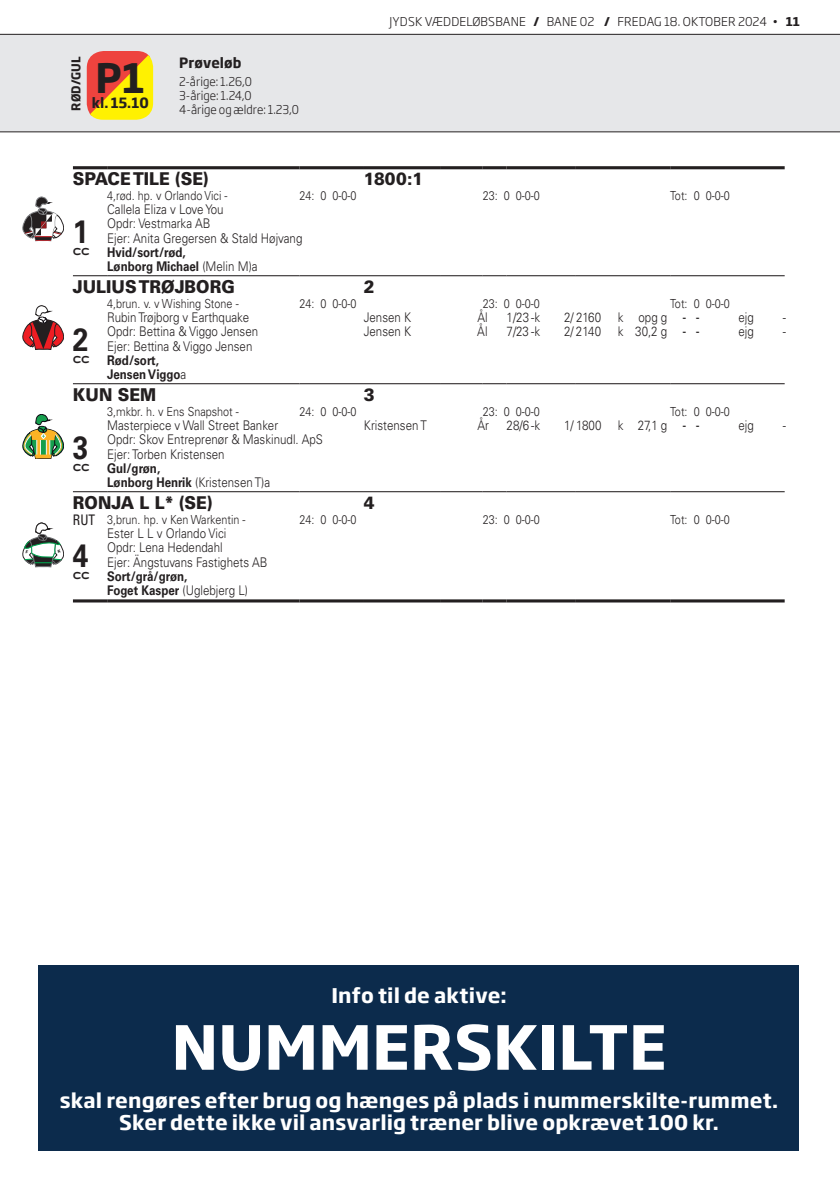
<style>
.page{position:relative;width:840px;height:1191px;background:#fff}
.page>*{position:absolute;margin:0;border:0;box-sizing:border-box;transform-origin:0 0}
.Tips_brødtekst{font:700 60px "Soho Gothic Pro";color:#fff}
.t1{font:700 40px "Soho Gothic Pro";color:#231f20;scale:.95 1}
.t2{font:700 32.2px "Univers LT Std";color:#231f20;scale:.87 1}
.Tips_brødtekst-2{font:700 20px "Soho Gothic Pro";letter-spacing:.01em;color:#fff}
.t3{font:900 17.6px "Univers LT Std";color:#231f20;scale:.91 1}
.t4{font:300 17.6px/19.8px "Univers LT Std";color:#231f20;scale:.91 1}
.t5{font:condensed 14.6px "Univers LT Std";color:#231f20;scale:.91 1}
.Prop_-_overskrift{font:700 14px "Soho Gothic Pro";color:#231f20;scale:.95 1}
.Brød{font:700 14px "Soho Gothic Pro";color:#231f20;scale:.95 1}
.t6{font:300 13.4px/14.2px "Univers LT Std";color:#231f20;scale:.87 1}
.t7{font:700 13.4px/14.2px "Univers LT Std";color:#231f20;scale:.87 1}
.t8{font:13.4px "ATG Horseshoe";color:#231f20;scale:.91 1}
.t9{font:300 12.4px "Univers LT Std";color:#231f20;scale:.87 1}
.Prop_-_brød{font:300 12px "Soho Gothic Pro";letter-spacing:.005em;color:#231f20;scale:.95 1}
.Prop_-_brød-2{font:300 12px "Soho Gothic Pro";letter-spacing:.005em;color:#231f20}
.Brød-2{font:700 12px "Soho Gothic Pro";letter-spacing:.02em;color:#231f20;scale:.95 1}
.s1{font-weight:700}
.s2{font-weight:300}
</style>
<div class="page">
<div style="left:0;top:35px;width:839px;height:96px;background:#e6e7e9"></div>
<hr style="left:0;top:34px;width:839px;height:1px;background:#231f20">
<hr style="left:0;top:131px;width:839px;height:1px;background:#231f20">
<hr style="left:73px;top:166px;width:34px;height:3px;background:#231f20">
<hr style="left:107px;top:166px;width:192px;height:3px;background:#231f20">
<hr style="left:299px;top:166px;width:65px;height:3px;background:#231f20">
<hr style="left:364px;top:166px;width:76px;height:3px;background:#231f20">
<hr style="left:440px;top:166px;width:42px;height:3px;background:#231f20">
<hr style="left:482px;top:166px;width:24px;height:3px;background:#231f20">
<hr style="left:506px;top:166px;width:68px;height:3px;background:#231f20">
<hr style="left:574px;top:166px;width:95px;height:3px;background:#231f20">
<hr style="left:669px;top:166px;width:115px;height:3px;background:#231f20">
<hr style="left:73px;top:275px;width:34px;height:1px;background:#231f20">
<hr style="left:107px;top:275px;width:192px;height:1px;background:#231f20">
<hr style="left:299px;top:275px;width:65px;height:1px;background:#231f20">
<hr style="left:364px;top:275px;width:76px;height:1px;background:#231f20">
<hr style="left:440px;top:275px;width:42px;height:1px;background:#231f20">
<svg style="left:482px;top:275px;width:24px;height:1px"></svg>
<hr style="left:506px;top:275px;width:68px;height:1px;background:#231f20">
<hr style="left:574px;top:275px;width:95px;height:1px;background:#231f20">
<hr style="left:669px;top:275px;width:115px;height:1px;background:#231f20">
<hr style="left:73px;top:383px;width:34px;height:1px;background:#231f20">
<hr style="left:107px;top:383px;width:192px;height:1px;background:#231f20">
<hr style="left:299px;top:383px;width:65px;height:1px;background:#231f20">
<hr style="left:364px;top:383px;width:76px;height:1px;background:#231f20">
<hr style="left:440px;top:383px;width:42px;height:1px;background:#231f20">
<svg style="left:482px;top:383px;width:24px;height:1px"></svg>
<hr style="left:506px;top:383px;width:68px;height:1px;background:#231f20">
<hr style="left:574px;top:383px;width:95px;height:1px;background:#231f20">
<hr style="left:669px;top:383px;width:115px;height:1px;background:#231f20">
<hr style="left:73px;top:491px;width:34px;height:1px;background:#231f20">
<hr style="left:107px;top:491px;width:192px;height:1px;background:#231f20">
<hr style="left:299px;top:491px;width:65px;height:1px;background:#231f20">
<hr style="left:364px;top:491px;width:76px;height:1px;background:#231f20">
<hr style="left:440px;top:491px;width:42px;height:1px;background:#231f20">
<svg style="left:482px;top:491px;width:24px;height:1px"></svg>
<hr style="left:506px;top:491px;width:68px;height:1px;background:#231f20">
<hr style="left:574px;top:491px;width:95px;height:1px;background:#231f20">
<hr style="left:669px;top:491px;width:115px;height:1px;background:#231f20">
<hr style="left:73px;top:599px;width:34px;height:3px;background:#231f20">
<hr style="left:107px;top:599px;width:192px;height:3px;background:#231f20">
<hr style="left:299px;top:599px;width:65px;height:3px;background:#231f20">
<hr style="left:364px;top:599px;width:76px;height:3px;background:#231f20">
<hr style="left:440px;top:599px;width:42px;height:3px;background:#231f20">
<hr style="left:482px;top:599px;width:24px;height:3px;background:#231f20">
<hr style="left:506px;top:599px;width:68px;height:3px;background:#231f20">
<hr style="left:574px;top:599px;width:95px;height:3px;background:#231f20">
<hr style="left:669px;top:599px;width:115px;height:3px;background:#231f20">
<svg style="left:23px;top:197px;width:41px;height:44px"></svg>
<svg style="left:23px;top:414px;width:41px;height:44px"></svg>
<svg style="left:23px;top:305px;width:41px;height:44px"></svg>
<svg style="left:87px;top:51px;width:66px;height:69px;background:#f5a128"></svg>
<div style="left:38px;top:965px;width:759px;height:186px;background:#0c2b4c"></div>
<svg style="left:23px;top:523px;width:41px;height:44px"></svg>
<p class="Brød-2" style="left:66px;top:111px;width:59px;rotate:-90deg">RØD/GUL</p>
<p class="Prop_-_overskrift" style="left:179px;top:51px;width:67px">Prøveløb</p>
<p class="t1" style="left:95px;top:47px;width:54px">P1</p>
<p class="t4" style="left:119px;top:63px;width:88px">2024-10-18<br>År = 02</p>
<p class="Prop_-_brød" style="left:179px;top:72px;width:78px">2-årige: 1.26,0</p>
<p class="Prop_-_brød" style="left:179px;top:86px;width:78px">3-årige: 1.24,0</p>
<p class="Prop_-_brød" style="left:179px;top:100px;width:127px">4-årige og ældre: 1.23,0</p>
<p class="Brød" style="left:92px;top:92px;width:61px">kl. 15.10</p>
<p class="Prop_-_brød-2" style="left:389px;top:13px;width:412px">JYDSK VÆDDELØBSBANE <span class="s1">/</span> BANE 02 <span class="s1">/</span> FREDAG 18. OKTOBER 2024 • <span class="s1">11</span></p>
<p class="t3" style="left:73px;top:168px;width:150px">SPACE TILE (SE)</p>
<p class="t3" style="left:364px;top:168px;width:67px">1800:1</p>
<p class="t2" style="left:73px;top:212px;width:19px">1</p>
<p class="t9" style="left:107px;top:188px;width:140px">4,rød. hp. v Orlando Vici -</p>
<p class="t9" style="left:299px;top:188px;width:67px">24: 0 0-0-0</p>
<p class="t9" style="left:482px;top:188px;width:67px">23: 0 0-0-0</p>
<p class="t9" style="left:669px;top:188px;width:70px">Tot: 0 0-0-0</p>
<p class="t6" style="left:107px;top:202px;width:226px">Callela Eliza v Love You<br>Opdr: Vestmarka AB<br>Ejer: Anita Gregersen &amp; Stald Højvang</p>
<p class="t8" style="left:73px;top:245px;width:20px">cc</p>
<p class="t7" style="left:107px;top:245px;width:174px">Hvid/sort/rød,<br>Lønborg Michael <span class="s2">(Melin M)a</span></p>
<p class="t3" style="left:73px;top:276px;width:179px">JULIUS TRØJBORG</p>
<p class="t3" style="left:364px;top:276px;width:13px">2</p>
<p class="t2" style="left:73px;top:320px;width:19px">2</p>
<p class="t9" style="left:107px;top:296px;width:152px">4,brun. v. v Wishing Stone -</p>
<p class="t9" style="left:299px;top:296px;width:67px">24: 0 0-0-0</p>
<p class="t9" style="left:482px;top:296px;width:67px">23: 0 0-0-0</p>
<p class="t9" style="left:669px;top:296px;width:70px">Tot: 0 0-0-0</p>
<p class="t6" style="left:107px;top:310px;width:165px">Rubin Trøjborg v Earthquake</p>
<p class="t6" style="left:364px;top:310px;width:56px">Jensen K</p>
<p class="t6" style="left:477px;top:310px;width:13px">Ål</p>
<p class="t6" style="left:506px;top:310px;width:40px">1/23 -k</p>
<p class="t6" style="left:564px;top:310px;width:120px">2/ 2160 k opg g</p>
<p class="t6" style="left:738px;top:310px;width:19px">ejg</p>
<p class="t6" style="left:782px;top:310px;width:5px">-</p>
<p class="t6" style="left:107px;top:324px;width:175px">Opdr: Bettina &amp; Viggo Jensen</p>
<p class="t6" style="left:364px;top:324px;width:56px">Jensen K</p>
<p class="t6" style="left:477px;top:324px;width:13px">Ål</p>
<p class="t6" style="left:506px;top:324px;width:40px">7/23 -k</p>
<p class="t6" style="left:564px;top:324px;width:120px">2/ 2140 k 30,2 g</p>
<p class="t6" style="left:738px;top:324px;width:19px">ejg</p>
<p class="t6" style="left:782px;top:324px;width:5px">-</p>
<p class="t6" style="left:107px;top:339px;width:168px">Ejer: Bettina &amp; Viggo Jensen</p>
<p class="t8" style="left:73px;top:353px;width:20px">cc</p>
<p class="t7" style="left:107px;top:353px;width:92px">Rød/sort,<br>Jensen Viggo<span class="s2">a</span></p>
<p class="t3" style="left:73px;top:384px;width:93px">KUN SEM</p>
<p class="t3" style="left:364px;top:384px;width:13px">3</p>
<p class="t2" style="left:73px;top:428px;width:19px">3</p>
<p class="t9" style="left:107px;top:404px;width:153px">3,mkbr. h. v Ens Snapshot -</p>
<p class="t9" style="left:299px;top:404px;width:67px">24: 0 0-0-0</p>
<p class="t9" style="left:482px;top:404px;width:67px">23: 0 0-0-0</p>
<p class="t9" style="left:669px;top:404px;width:70px">Tot: 0 0-0-0</p>
<p class="t6" style="left:107px;top:418px;width:198px">Masterpiece v Wall Street Banker</p>
<p class="t6" style="left:364px;top:418px;width:74px">Kristensen T</p>
<p class="t6" style="left:477px;top:418px;width:15px">År</p>
<p class="t6" style="left:506px;top:418px;width:40px">28/6 -k</p>
<p class="t6" style="left:564px;top:418px;width:120px">1/ 1800 k 27,1 g</p>
<p class="t6" style="left:738px;top:418px;width:19px">ejg</p>
<p class="t6" style="left:782px;top:418px;width:5px">-</p>
<p class="t6" style="left:107px;top:432px;width:249px">Opdr: Skov Entreprenør &amp; Maskinudl. ApS<br>Ejer: Torben Kristensen</p>
<p class="t8" style="left:73px;top:461px;width:20px">cc</p>
<p class="t7" style="left:107px;top:461px;width:189px">Gul/grøn,<br>Lønborg Henrik <span class="s2">(Kristensen T)a</span></p>
<p class="t3" style="left:73px;top:492px;width:155px">RONJA L L* (SE)</p>
<p class="t3" style="left:364px;top:492px;width:13px">4</p>
<p class="t2" style="left:73px;top:536px;width:19px">4</p>
<p class="t5" style="left:73px;top:510px;width:26px">RUT</p>
<p class="t9" style="left:107px;top:512px;width:160px">3,brun. hp. v Ken Warkentin -</p>
<p class="t9" style="left:299px;top:512px;width:67px">24: 0 0-0-0</p>
<p class="t9" style="left:482px;top:512px;width:67px">23: 0 0-0-0</p>
<p class="t9" style="left:669px;top:512px;width:70px">Tot: 0 0-0-0</p>
<p class="t6" style="left:107px;top:526px;width:186px">Ester L L v Orlando Vici<br>Opdr: Lena Hedendahl<br>Ejer: Ängstuvans Fastighets AB</p>
<p class="t8" style="left:73px;top:569px;width:20px">cc</p>
<p class="t7" style="left:107px;top:569px;width:163px">Sort/grå/grøn,<br>Foget Kasper <span class="s2">(Uglebjerg L)</span></p>
<p class="Tips_brødtekst-2" style="left:331px;top:979px;width:176px">Info til de aktive:</p>
<p class="Tips_brødtekst" style="left:171px;top:999px;width:496px">NUMMERSKILTE</p>
<p class="Tips_brødtekst-2" style="left:60px;top:1084px;width:719px">skal rengøres efter brug og hænges på plads i nummerskilte-rummet.</p>
<p class="Tips_brødtekst-2" style="left:119px;top:1106px;width:601px">Sker dette ikke vil ansvarlig træner blive opkrævet 100 kr.</p>
</div>
